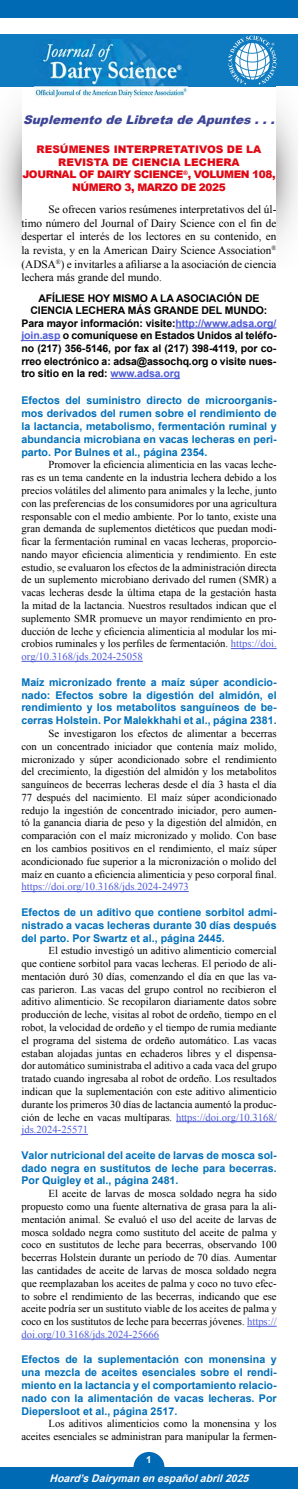
<style>
.page{position:relative;width:298px;height:1489px;background:#fff}
.page>*{position:absolute;margin:0;border:0;box-sizing:border-box;transform-origin:0 0}
.t1{font:italic 900 12px "Arial";color:#3d4596}
.t2{font:11.25px/13.5px "Times New Roman";color:#000;text-align:justify}
.t3{font:10.65px/12.8px "Times New Roman";color:#000;text-align:justify}
.t4{font:700 10.65px/12.8px "Arial";color:#0070ba;text-align:justify}
.t5{font:10.65px "Times New Roman";color:#4f5cd6}
.t6{font:700 10.5px "Arial";letter-spacing:-.01em;color:#000}
.t7{font:900 10.5px/12.6px "Arial";letter-spacing:-.04em;color:#e00713;text-align:center}
.t8{font:italic 700 10.5px "Arial";color:#fff}
.t9{font:700 9.75px "Arial";color:#fff}
.s1{color:#4f5cd6}
</style>
<div class="page">
<img style="left:0;top:86px;width:21px;height:160px">
<hr style="left:175px;top:327px;width:101px;height:1px;background:#4f5cd6">
<hr style="left:21px;top:340px;width:39px;height:1px;background:#4f5cd6">
<hr style="left:110px;top:378px;width:70px;height:1px;background:#4f5cd6">
<div style="left:0;top:34px;width:298px;height:52px;background:#0e7abf"></div>
<img style="left:34px;top:40px;width:153px;height:58px">
<svg style="left:228px;top:36px;width:48px;height:49px"></svg>
<div style="left:0;top:0;width:298px;height:17px;background:#006ab5"></div>
<div style="left:133px;top:1451px;width:31px;height:31px;background:#006ab5;border-radius:50%"></div>
<div style="left:0;top:1467px;width:298px;height:21px;background:#006ab5"></div>
<hr style="left:231px;top:648px;width:45px;height:1px;background:#4f5cd6">
<hr style="left:21px;top:661px;width:122px;height:1px;background:#4f5cd6">
<hr style="left:21px;top:891px;width:168px;height:1px;background:#4f5cd6">
<hr style="left:176px;top:1121px;width:100px;height:1px;background:#4f5cd6">
<hr style="left:21px;top:1134px;width:67px;height:1px;background:#4f5cd6">
<svg style="left:247px;top:1325px;width:29px;height:1px"></svg>
<hr style="left:21px;top:1338px;width:138px;height:1px;background:#4f5cd6">
<p class="t1" style="left:23px;top:111px;width:257px">SuplementodeLibretadeApuntes...</p>
<p class="t7" style="left:22px;top:142px;width:254px">RESÚMENES INTERPRETATIVOS DE LA<br>REVISTA DE CIENCIA LECHERA<br>JOURNAL OF DAIRY SCIENCE<sup>®</sup>, VOLUMEN 108,<br>NÚMERO 3, MARZO DE 2025</p>
<p class="t2" style="left:21px;top:203px;width:256px;text-indent:27px">Se ofrecen varios resúmenes interpretativos del úl&shy;timo número del Journal of Dairy Science con el fin de despertar el interés de los lectores en su contenido, en la revista, y en la American Dairy Science Association<sup>® </sup>(ADSA<sup>®</sup>) e invitarles a afiliarse a la asociación de ciencia lechera más grande del mundo.</p>
<p class="t6" style="left:38px;top:291px;width:222px">AFÍLIESE HOY MISMO A LA ASOCIACIÓN DE</p>
<p class="t6" style="left:30px;top:303px;width:238px">CIENCIA LECHERA MÁS GRANDE DEL MUNDO:</p>
<p class="t6" style="left:21px;top:316px;width:256px">Para mayor información: visite:<span class="s1">http://www.adsa.org/</span></p>
<p class="t6" style="left:21px;top:329px;width:256px"><span class="s1">join.asp</span> o comuníquese en Estados Unidos al teléfo-</p>
<p class="t6" style="left:21px;top:341px;width:256px">no (217) 356-5146, por fax al (217) 398-4119, por co-</p>
<p class="t6" style="left:21px;top:354px;width:256px">rreo electrónico a: adsa@assochq.org o visite nues-</p>
<p class="t6" style="left:21px;top:366px;width:160px">tro sitio en la red: <span class="s1">www.adsa.org</span></p>
<p class="t4" style="left:21px;top:394px;width:256px">Efectos del suministro directo de microorganis&shy;mos derivados del rumen sobre el rendimiento de la lactancia, metabolismo, fermentación ruminal y abundancia microbiana en vacas lecheras en peri&shy;parto. Por Bulnes et al., página 2354.</p>
<p class="t3" style="left:21px;top:458px;width:256px;text-indent:27px">Promover la eficiencia alimenticia en las vacas leche&shy;ras es un tema candente en la industria lechera debido a los precios volátiles del alimento para animales y la leche, junto con las preferencias de los consumidores por una agricultura responsable con el medio ambiente. Por lo tanto, existe una gran demanda de suplementos dietéticos que puedan modi&shy;ficar la fermentación ruminal en vacas lecheras, proporcio&shy;nando mayor eficiencia alimenticia y rendimiento. En este estudio, se evaluaron los efectos de la administración directa de un suplemento microbiano derivado del rumen (SMR) a vacas lecheras desde la última etapa de la gestación hasta la mitad de la lactancia. Nuestros resultados indican que el suplemento SMR promueve un mayor rendimiento en pro&shy;ducción de leche y eficiencia alimenticia al modular los mi&shy;crobios ruminales y los perfiles de fermentación. <span class="s1">https://doi. org/10.3168/jds.2024-25058</span></p>
<p class="t4" style="left:21px;top:676px;width:256px">Maíz micronizado frente a maíz súper acondicio&shy;nado: Efectos sobre la digestión del almidón, el rendimiento y los metabolitos sanguíneos de be&shy;cerras Holstein. Por Malekkhahi et al., página 2381.</p>
<p class="t3" style="left:21px;top:726px;width:256px;text-indent:27px">Se investigaron los efectos de alimentar a becerras con un concentrado iniciador que contenía maíz molido, micronizado y súper acondicionado sobre el rendimiento del crecimiento, la digestión del almidón y los metabolitos sanguíneos de becerras lecheras desde el día 3 hasta el día 77 después del nacimiento. El maíz súper acondicionado redujo la ingestión de concentrado iniciador, pero aumen&shy;tó la ganancia diaria de peso y la digestión del almidón, en comparación con el maíz micronizado y molido. Con base en los cambios positivos en el rendimiento, el maíz súper acondicionado fue superior a la micronización o molido del maíz en cuanto a eficiencia alimenticia y peso corporal final.</p>
<p class="t5" style="left:21px;top:879px;width:169px">https://doi.org/10.3168/jds.2024-24973</p>
<p class="t4" style="left:21px;top:906px;width:256px">Efectos de un aditivo que contiene sorbitol admi&shy;nistrado a vacas lecheras durante 30 días después del parto. Por Swartz et al., página 2445.</p>
<p class="t3" style="left:21px;top:944px;width:256px;text-indent:27px">El estudio investigó un aditivo alimenticio comercial que contiene sorbitol para vacas lecheras. El periodo de ali&shy;mentación duró 30 días, comenzando el día en que las va&shy;cas parieron. Las vacas del grupo control no recibieron el aditivo alimenticio. Se recopilaron diariamente datos sobre producción de leche, visitas al robot de ordeño, tiempo en el robot, la velocidad de ordeño y el tiempo de rumia mediante el programa del sistema de ordeño automático. Las vacas estaban alojadas juntas en echaderos libres y el dispensa&shy;dor automático suministraba el aditivo a cada vaca del grupo tratado cuando ingresaba al robot de ordeño. Los resultados indican que la suplementación con este aditivo alimenticio durante los primeros 30 días de lactancia aumentó la produc&shy;ción de leche en vacas multíparas. <span class="s1">https://doi.org/10.3168/ jds.2024-25571</span></p>
<p class="t4" style="left:21px;top:1148px;width:256px">Valor nutricional del aceite de larvas de mosca sol&shy;dado negra en sustitutos de leche para becerras.<br>Por Quigley et al., página 2481.</p>
<p class="t3" style="left:21px;top:1187px;width:256px;text-indent:27px">El aceite de larvas de mosca soldado negra ha sido propuesto como una fuente alternativa de grasa para la ali&shy;mentación animal. Se evaluó el uso del aceite de larvas de mosca soldado negra como sustituto del aceite de palma y coco en sustitutos de leche para becerras, observando 100 becerras Holstein durante un período de 70 días. Aumentar las cantidades de aceite de larvas de mosca soldado negra que reemplazaban los aceites de palma y coco no tuvo efec&shy;to sobre el rendimiento de las becerras, indicando que ese aceite podría ser un sustituto viable de los aceites de palma y coco en los sustitutos de leche para becerras jóvenes. <span class="s1">https:// doi.org/10.3168/jds.2024-25666</span></p>
<p class="t4" style="left:21px;top:1353px;width:256px">Efectos de la suplementación con monensina y una mezcla de aceites esenciales sobre el rendi&shy;miento en la lactancia y el comportamiento relacio&shy;nado con la alimentación de vacas lecheras. Por Diepersloot et al., página 2517.</p>
<p class="t3" style="left:21px;top:1417px;width:256px;text-align:right">Los aditivos alimenticios como la monensina y los aceites esenciales se administran para manipular la fermen-</p>
<p class="t9" style="left:146px;top:1452px;width:7px">1</p>
<p class="t8" style="left:50px;top:1470px;width:204px">Hoard’sDairymanenespañolabril2025</p>
</div>
